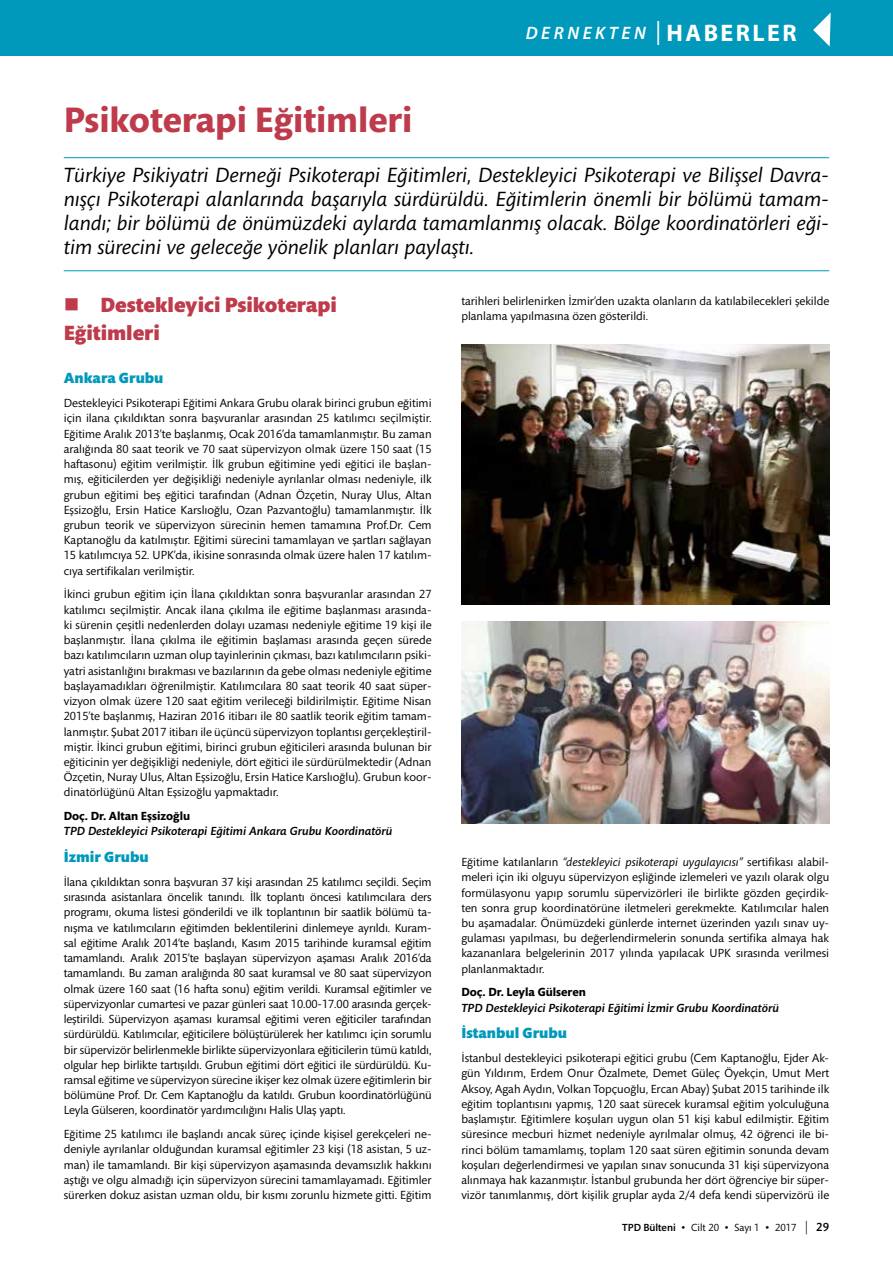
<style>
.page{position:relative;width:893px;height:1263px;background:#fff}
.page>*{position:absolute;margin:0;border:0;box-sizing:border-box;transform-origin:0 0}
.t1{font:700 36px "Mundo Sans Std";color:#be3b4b}
.t2{font:italic 21px/24px "Mundo Sans Std";color:#000;text-align:justify}
.t3{font:900 21px/27.3px "Mundo Sans Std";color:#be3b4b}
.t4{font:italic 600 18px "Myriad Pro";letter-spacing:.2em;color:#fff}
.t5{font:900 15px "Mundo Sans Std";color:#09b}
.t6{font:12px/15.3px "Mundo Sans Std";color:#000;text-align:justify}
.t7{font:italic 500 12px "Mundo Sans Std";color:#000}
.t8{font:700 12px "Mundo Sans Std";color:#000}
.t9{font:10.5px "Mundo Sans Std";color:#000}
.s1{font-weight:400;font-style:normal;font-size:24px}
.s2{font-weight:700;font-style:normal;font-size:24px}
.s3{font-style:italic}
.s4{font-weight:500}
.s5{font-size:13.5px}
.s6{font-family:"Copperplate";font-weight:300;font-size:13.5px}
.s7{font-weight:500;font-size:12px}
</style>
<div class="page">
<div style="left:0;top:0;width:893px;height:55px;background:#09b"></div>
<svg style="left:813px;top:12px;width:18px;height:35px"></svg>
<img style="left:461px;top:345px;width:368px;height:260px">
<img style="left:461px;top:621px;width:368px;height:203px">
<hr style="left:64px;top:157px;width:765px;height:1px;background:#09b">
<hr style="left:64px;top:270px;width:765px;height:1px;background:#09b">
<h3 class="t4" style="left:526px;top:22px;width:272px">DERNEKTEN <span class="s1">|</span><span class="s2">HABERLER</span></h3>
<h1 class="t1" style="left:64px;top:100px;width:350px">Psikoterapi Eğitimleri</h1>
<p class="t2" style="left:64px;top:163px;width:767px">Türkiye Psikiyatri Derneği Psikoterapi Eğitimleri, Destekleyici Psikoterapi ve Bilişsel Davra&shy;nışçı Psikoterapi alanlarında başarıyla sürdürüldü. Eğitimlerin önemli bir bölümü tamam&shy;landı; bir bölümü de önümüzdeki aylarda tamamlanmış olacak. Bölge koordinatörleri eği&shy;tim sürecini ve geleceğe yönelik planları paylaştı.</p>
<h2 class="t3" style="left:64px;top:292px;width:275px">■ Destekleyici Psikoterapi<br>Eğitimleri</h2>
<p class="t5" style="left:64px;top:370px;width:101px">Ankara Grubu</p>
<p class="t6" style="left:64px;top:396px;width:369px">Destekleyici Psikoterapi Eğitimi Ankara Grubu olarak birinci grubun eğitimi için ilana çıkıldıktan sonra başvuranlar arasından 25 katılımcı seçilmiştir.<br>Eğitime Aralık 2013’te başlanmış, Ocak 2016’da tamamlanmıştır. Bu zaman aralığında 80 saat teorik ve 70 saat süpervizyon olmak üzere 150 saat (15 haftasonu) eğitim verilmiştir. İlk grubun eğitimine yedi eğitici ile başlan&shy;mış, eğiticilerden yer değişikliği nedeniyle ayrılanlar olması nedeniyle, ilk grubun eğitimi beş eğitici tarafından (Adnan Özçetin, Nuray Ulus, Altan Eşsizoğlu, Ersin Hatice Karslıoğlu, Ozan Pazvantoğlu) tamamlanmıştır. İlk grubun teorik ve süpervizyon sürecinin hemen tamamına Prof.Dr. Cem Kaptanoğlu da katılmıştır. Eğitimi sürecini tamamlayan ve şartları sağlayan 15 katılımcıya 52. UPK’da, ikisine sonrasında olmak üzere halen 17 katılım&shy;cıya sertifikaları verilmiştir.</p>
<p class="t6" style="left:64px;top:587px;width:369px">İkinci grubun eğitim için İlana çıkıldıktan sonra başvuranlar arasından 27 katılımcı seçilmiştir. Ancak ilana çıkılma ile eğitime başlanması arasında&shy;ki sürenin çeşitli nedenlerden dolayı uzaması nedeniyle eğitime 19 kişi ile başlanmıştır. İlana çıkılma ile eğitimin başlaması arasında geçen sürede bazı katılımcıların uzman olup tayinlerinin çıkması, bazı katılımcıların psiki&shy;yatri asistanlığını bırakması ve bazılarının da gebe olması nedeniyle eğitime başlayamadıkları öğrenilmiştir. Katılımcılara 80 saat teorik 40 saat süper&shy;vizyon olmak üzere 120 saat eğitim verileceği bildirilmiştir. Eğitime Nisan 2015’te başlanmış, Haziran 2016 itibarı ile 80 saatlik teorik eğitim tamam&shy;lanmıştır. Şubat 2017 itibarı ile üçüncü süpervizyon toplantısı gerçekleştiril&shy;miştir. İkinci grubun eğitimi, birinci grubun eğiticileri arasında bulunan bir eğiticinin yer değişikliği nedeniyle, dört eğitici ile sürdürülmektedir (Adnan Özçetin, Nuray Ulus, Altan Eşsizoğlu, Ersin Hatice Karslıoğlu). Grubun koor&shy;dinatörlüğünü Altan Eşsizoğlu yapmaktadır.</p>
<p class="t8" style="left:64px;top:809px;width:128px">Doç. Dr. Altan Eşsizoğlu</p>
<p class="t7" style="left:64px;top:825px;width:330px">TPD Destekleyici Psikoterapi Eğitimi Ankara Grubu Koordinatörü</p>
<p class="t5" style="left:64px;top:849px;width:86px">İzmir Grubu</p>
<p class="t6" style="left:64px;top:875px;width:369px">İlana çıkıldıktan sonra başvuran 37 kişi arasından 25 katılımcı seçildi. Seçim sırasında asistanlara öncelik tanındı. İlk toplantı öncesi katılımcılara ders programı, okuma listesi gönderildi ve ilk toplantının bir saatlik bölümü ta&shy;nışma ve katılımcıların eğitimden beklentilerini dinlemeye ayrıldı. Kuram&shy;sal eğitime Aralık 2014’te başlandı, Kasım 2015 tarihinde kuramsal eğitim tamamlandı. Aralık 2015’te başlayan süpervizyon aşaması Aralık 2016’da tamamlandı. Bu zaman aralığında 80 saat kuramsal ve 80 saat süpervizyon olmak üzere 160 saat (16 hafta sonu) eğitim verildi. Kuramsal eğitimler ve süpervizyonlar cumartesi ve pazar günleri saat 10.00-17.00 arasında gerçek&shy;leştirildi. Süpervizyon aşaması kuramsal eğitimi veren eğiticiler tarafından sürdürüldü. Katılımcılar, eğiticilere bölüştürülerek her katılımcı için sorumlu bir süpervizör belirlenmekle birlikte süpervizyonlara eğiticilerin tümü katıldı, olgular hep birlikte tartışıldı. Grubun eğitimi dört eğitici ile sürdürüldü. Ku&shy;ramsal eğitime ve süpervizyon sürecine ikişer kez olmak üzere eğitimlerin bir bölümüne Prof. Dr. Cem Kaptanoğlu da katıldı. Grubun koordinatörlüğünü Leyla Gülseren, koordinatör yardımcılığını Halis Ulaş yaptı.</p>
<p class="t6" style="left:64px;top:1127px;width:369px">Eğitime 25 katılımcı ile başlandı ancak süreç içinde kişisel gerekçeleri ne&shy;deniyle ayrılanlar olduğundan kuramsal eğitimler 23 kişi (18 asistan, 5 uz&shy;man) ile tamamlandı. Bir kişi süpervizyon aşamasında devamsızlık hakkını aştığı ve olgu almadığı için süpervizyon sürecini tamamlayamadı. Eğitimler sürerken dokuz asistan uzman oldu, bir kısmı zorunlu hizmete gitti. Eğitim</p>
<p class="t6" style="left:461px;top:293px;width:369px">tarihleri belirlenirken İzmir’den uzakta olanların da katılabilecekleri şekilde planlama yapılmasına özen gösterildi.</p>
<p class="t6" style="left:461px;top:855px;width:369px">Eğitime katılanların <span class="s3">“destekleyici psikoterapi uygulayıcısı”</span> sertifikası alabil&shy;meleri için iki olguyu süpervizyon eşliğinde izlemeleri ve yazılı olarak olgu formülasyonu yapıp sorumlu süpervizörleri ile birlikte gözden geçirdik&shy;ten sonra grup koordinatörüne iletmeleri gerekmekte. Katılımcılar halen bu aşamadalar. Önümüzdeki günlerde internet üzerinden yazılı sınav uy&shy;gulaması yapılması, bu değerlendirmelerin sonunda sertifika almaya hak kazananlara belgelerinin 2017 yılında yapılacak UPK sırasında verilmesi planlanmaktadır.</p>
<p class="t8" style="left:461px;top:986px;width:126px">Doç. Dr. Leyla Gülseren</p>
<p class="t7" style="left:461px;top:1001px;width:319px">TPD Destekleyici Psikoterapi Eğitimi İzmir Grubu Koordinatörü</p>
<p class="t5" style="left:461px;top:1025px;width:107px">İstanbul Grubu</p>
<p class="t6" style="left:461px;top:1051px;width:369px">İstanbul destekleyici psikoterapi eğitici grubu (Cem Kaptanoğlu, Ejder Ak&shy;gün Yıldırım, Erdem Onur Özalmete, Demet Güleç Öyekçin, Umut Mert Aksoy, Agah Aydın, Volkan Topçuoğlu, Ercan Abay) Şubat 2015 tarihinde ilk eğitim toplantısını yapmış, 120 saat sürecek kuramsal eğitim yolculuğuna başlamıştır. Eğitimlere koşuları uygun olan 51 kişi kabul edilmiştir. Eğitim süresince mecburi hizmet nedeniyle ayrılmalar olmuş, 42 öğrenci ile bi&shy;rinci bölüm tamamlamış, toplam 120 saat süren eğitimin sonunda devam koşuları değerlendirmesi ve yapılan sınav sonucunda 31 kişi süpervizyona alınmaya hak kazanmıştır. İstanbul grubunda her dört öğrenciye bir süper&shy;vizör tanımlanmış, dört kişilik gruplar ayda 2/4 defa kendi süpervizörü ile</p>
<p class="t9" style="left:622px;top:1222px;width:208px"><span class="s4">TPD Bülteni</span> <span class="s5">•</span> Cilt 20 <span class="s5">•</span> Sayı 1 <span class="s5">•</span> 2017 <span class="s6">|</span> <span class="s7">29</span></p>
</div>
